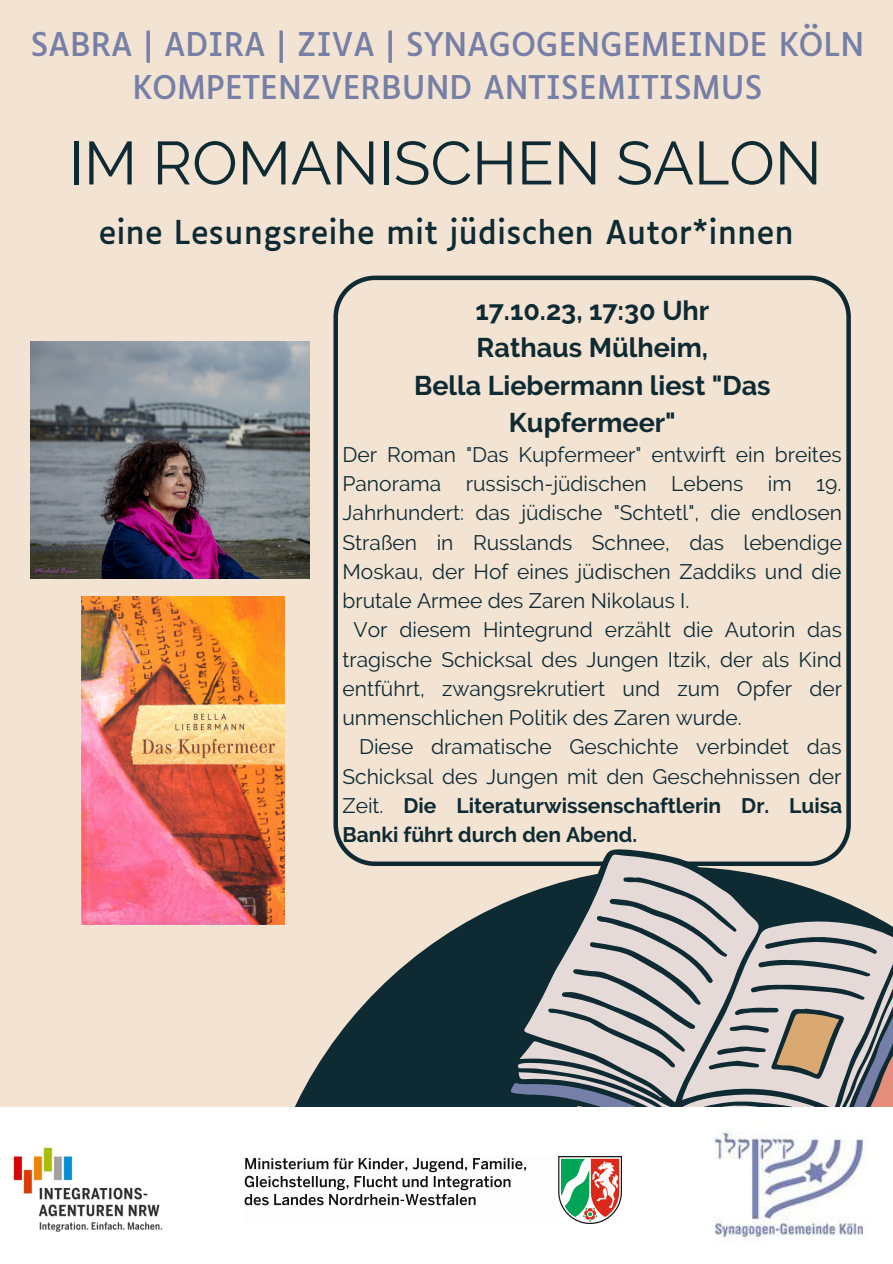
<style>
.page{position:relative;width:893px;height:1264px;background:#fff}
.page>*{position:absolute;margin:0;border:0;box-sizing:border-box;transform-origin:0 0}
.t1{font:60.6px "Raleway";color:#0e2a32}
.t2{font:31.5px "Luciole";color:#0e2a32}
.t3{font:31.2px "Luciole";color:#767fa5}
.t4{font:700 27px/37px "Raleway";color:#0e2a32;text-align:center}
.t5{font:21px/29.2px "Raleway";color:#0e2a32;text-align:justify}
.s1{font-weight:700}
</style>
<div class="page">
<div style="left:0;top:0;width:892px;height:1262px;background:#f3e3d3"></div>
<svg style="left:254px;top:903px;width:250px;height:204px;fill:#0e2a32"></svg>
<svg style="left:333px;top:275px;width:517px;height:591px"></svg>
<svg style="left:504px;top:849px;width:346px;height:258px;fill:#0e2a32"></svg>
<svg style="left:518px;top:854px;width:374px;height:253px;fill:#e5dad8"></svg>
<div style="left:0;top:1107px;width:892px;height:155px;background:#fff"></div>
<img style="left:13px;top:1147px;width:150px;height:86px">
<img style="left:244px;top:1156px;width:377px;height:67px">
<img style="left:714px;top:1131px;width:152px;height:109px">
<img style="left:31px;top:341px;width:278px;height:237px">
<img style="left:81px;top:597px;width:204px;height:327px">
<p class="t3" style="left:31px;top:32px;width:835px">SABRA | ADIRA | ZIVA | SYNAGOGENGEMEINDE KÖLN</p>
<p class="t3" style="left:132px;top:74px;width:631px">KOMPETENZVERBUND ANTISEMITISMUS</p>
<p class="t1" style="left:69px;top:127px;width:754px">IM ROMANISCHEN SALON</p>
<p class="t2" style="left:99px;top:219px;width:696px">eine Lesungsreihe mit jüdischen Autor*innen</p>
<p class="t4" style="left:475px;top:292px;width:235px">17.10.23, 17:30 Uhr</p>
<p class="t4" style="left:476px;top:329px;width:233px">Rathaus Mülheim,</p>
<p class="t4" style="left:414px;top:366px;width:358px">Bella Liebermann liest "Das<br>Kupfermeer"</p>
<p class="t5" style="left:342px;top:440px;width:501px">Der Roman "Das Kupfermeer" entwirft ein breites Panorama russisch-jüdischen Lebens im 19.<br>Jahrhundert: das jüdische "Schtetl", die endlosen Straßen in Russlands Schnee, das lebendige Moskau, der Hof eines jüdischen Zaddiks und die brutale Armee des Zaren Nikolaus I.</p>
<p class="t5" style="left:342px;top:615px;width:501px;text-indent:11px">Vor diesem Hintegrund erzählt die Autorin das tragische Schicksal des Jungen Itzik, der als Kind entführt, zwangsrekrutiert und zum Opfer der unmenschlichen Politik des Zaren wurde.</p>
<p class="t5" style="left:342px;top:732px;width:501px;text-indent:17px">Diese dramatische Geschichte verbindet das Schicksal des Jungen mit den Geschehnissen der Zeit. <span class="s1">Die Literaturwissenschaftlerin Dr. Luisa Banki führt durch den Abend.</span></p>
</div>
